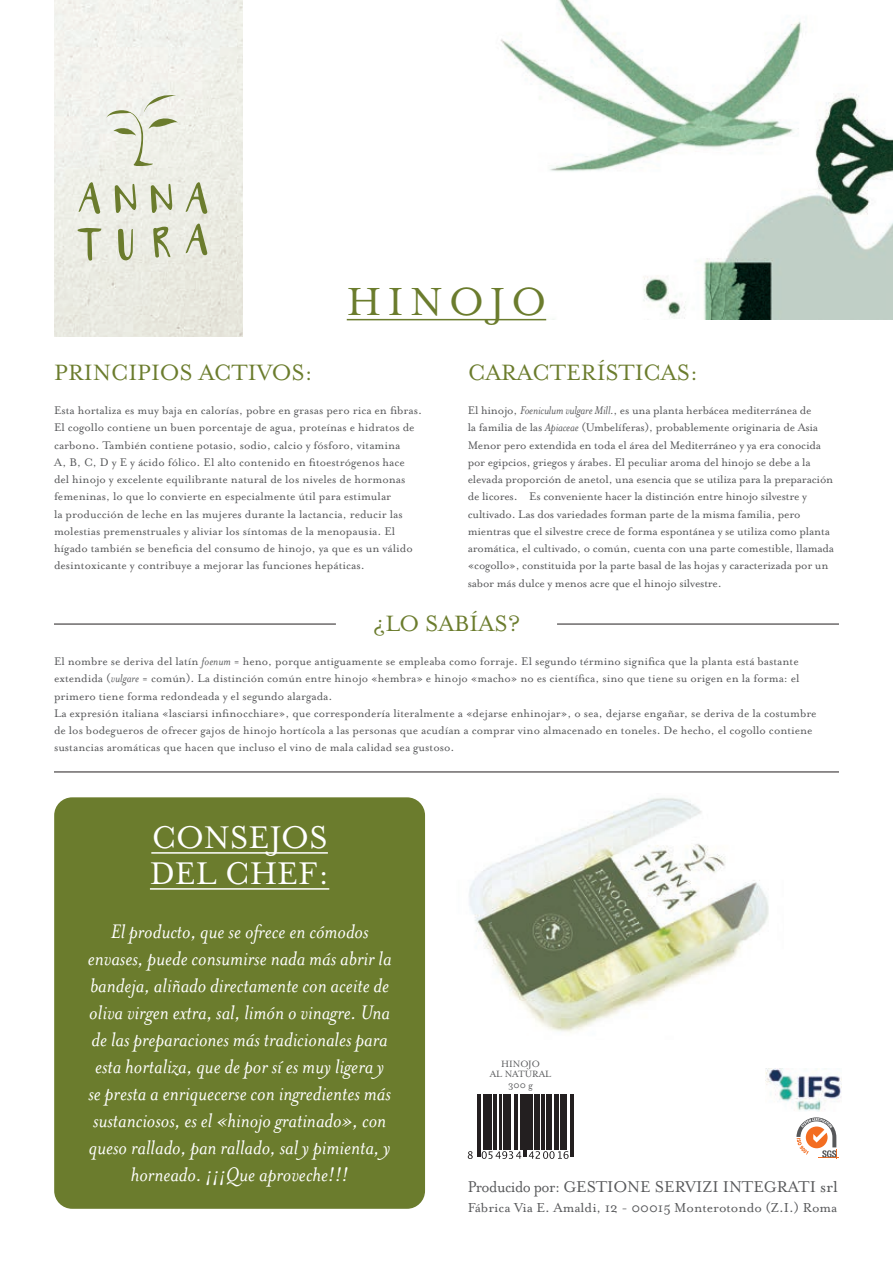
<style>
.page{position:relative;width:893px;height:1263px;background:#fff}
.page>*{position:absolute;margin:0;border:0;box-sizing:border-box;transform-origin:0 0}
.t1{font:45px "Mrs Eaves OT";letter-spacing:.14em;color:#6b7c2d}
.t2{font:36px/36px "Mrs Eaves OT";color:#fff}
.t3{font:25.5px "Mrs Eaves OT";color:#6b7c2d}
.t4{font:italic 22.5px/27px "Mrs Eaves OT";color:#fff;text-align:center}
.t5{font:18px "Mrs Eaves OT";letter-spacing:-.01em;color:#57585a;scale:.9 1}
.t6{font:15px "Mrs Eaves OT";color:#57585a}
.t7{font:12.75px/17.2px "Mrs Eaves OT";color:#57585a}
.t8{font:10.5px/10.5px "Mrs Eaves OT";color:#57585a;text-align:center}
.s1{font-style:italic}
</style>
<div class="page">
<img style="left:469px;top:798px;width:300px;height:235px">
<img style="left:54px;top:0;width:189px;height:337px">
<svg style="left:115px;top:184px;width:21px;height:29px"></svg>
<svg style="left:118px;top:228px;width:15px;height:34px"></svg>
<svg style="left:78px;top:182px;width:22px;height:32px"></svg>
<svg style="left:77px;top:227px;width:24px;height:34px"></svg>
<svg style="left:106px;top:93px;width:72px;height:74px;background:#e3e5d8"></svg>
<svg style="left:186px;top:182px;width:22px;height:32px"></svg>
<svg style="left:186px;top:223px;width:22px;height:32px"></svg>
<svg style="left:151px;top:184px;width:21px;height:29px"></svg>
<svg style="left:153px;top:225px;width:17px;height:33px"></svg>
<div style="left:54px;top:797px;width:371px;height:412px;background:#6b7c2d;border-radius:18px"></div>
<img style="left:489px;top:0;width:404px;height:320px">
<hr style="left:151px;top:852px;width:177px;height:2px;background:#fff">
<hr style="left:150px;top:888px;width:179px;height:2px;background:#fff">
<hr style="left:347px;top:319px;width:199px;height:1px;background:#6b7c2d">
<hr style="left:54px;top:772px;width:785px;height:1px;background:#231f20">
<hr style="left:54px;top:624px;width:282px;height:1px;background:#231f20">
<hr style="left:557px;top:624px;width:282px;height:1px;background:#231f20">
<svg style="left:796px;top:1117px;width:43px;height:42px"></svg>
<svg style="left:482px;top:1151px;width:87px;height:8px"></svg>
<svg style="left:468px;top:1151px;width:5px;height:8px"></svg>
<hr style="left:477px;top:1094px;width:1px;height:62px;background:#231f20">
<hr style="left:479px;top:1094px;width:1px;height:62px;background:#231f20">
<hr style="left:483px;top:1094px;width:2px;height:56px;background:#231f20">
<hr style="left:486px;top:1094px;width:1px;height:56px;background:#231f20">
<hr style="left:488px;top:1094px;width:3px;height:56px;background:#231f20">
<hr style="left:493px;top:1094px;width:1px;height:56px;background:#231f20">
<hr style="left:495px;top:1094px;width:1px;height:56px;background:#231f20">
<hr style="left:499px;top:1094px;width:2px;height:56px;background:#231f20">
<hr style="left:503px;top:1094px;width:1px;height:56px;background:#231f20">
<hr style="left:505px;top:1094px;width:3px;height:56px;background:#231f20">
<hr style="left:509px;top:1094px;width:1px;height:56px;background:#231f20">
<hr style="left:514px;top:1094px;width:1px;height:56px;background:#231f20">
<hr style="left:516px;top:1094px;width:2px;height:56px;background:#231f20">
<hr style="left:521px;top:1094px;width:2px;height:56px;background:#231f20">
<hr style="left:524px;top:1094px;width:1px;height:62px;background:#231f20">
<hr style="left:526px;top:1094px;width:1px;height:62px;background:#231f20">
<hr style="left:528px;top:1094px;width:1px;height:56px;background:#231f20">
<hr style="left:530px;top:1094px;width:3px;height:56px;background:#231f20">
<hr style="left:535px;top:1094px;width:2px;height:56px;background:#231f20">
<hr style="left:538px;top:1094px;width:2px;height:56px;background:#231f20">
<hr style="left:542px;top:1094px;width:3px;height:56px;background:#231f20">
<hr style="left:547px;top:1094px;width:1px;height:56px;background:#231f20">
<hr style="left:549px;top:1094px;width:3px;height:56px;background:#231f20">
<hr style="left:554px;top:1094px;width:1px;height:56px;background:#231f20">
<hr style="left:556px;top:1094px;width:2px;height:56px;background:#231f20">
<hr style="left:560px;top:1094px;width:2px;height:56px;background:#231f20">
<hr style="left:563px;top:1094px;width:1px;height:56px;background:#231f20">
<hr style="left:565px;top:1094px;width:1px;height:56px;background:#231f20">
<hr style="left:570px;top:1094px;width:1px;height:62px;background:#231f20">
<hr style="left:572px;top:1094px;width:1px;height:62px;background:#231f20">
<img style="left:766px;top:1068px;width:75px;height:44px">
<h1 class="t1" style="left:347px;top:276px;width:201px">HINOJO</h1>
<h3 class="t3" style="left:54px;top:357px;width:260px">PRINCIPIOS ACTIVOS:</h3>
<p class="t7" style="left:54px;top:402px;width:370px">Esta hortaliza es muy baja en calorías, pobre en grasas pero rica en fibras.<br>El cogollo contiene un buen porcentaje de agua, proteínas e hidratos de carbono. También contiene potasio, sodio, calcio y fósforo, vitamina<br>A, B, C, D y E y ácido fólico. El alto contenido en fitoestrógenos hace del hinojo y excelente equilibrante natural de los niveles de hormonas femeninas, lo que lo convierte en especialmente útil para estimular<br>la producción de leche en las mujeres durante la lactancia, reducir las molestias premenstruales y aliviar los síntomas de la menopausia. El hígado también se beneficia del consumo de hinojo, ya que es un válido desintoxicante y contribuye a mejorar las funciones hepáticas.</p>
<h3 class="t3" style="left:468px;top:357px;width:232px">CARACTERÍSTICAS:</h3>
<p class="t7" style="left:468px;top:402px;width:368px">El hinojo, <span class="s1">Foeniculum vulgare Mill.</span>, es una planta herbácea mediterránea de<br>la familia de las <span class="s1">Apiaceae</span> (Umbelíferas), probablemente originaria de Asia Menor pero extendida en toda el área del Mediterráneo y ya era conocida por egipcios, griegos y árabes. El peculiar aroma del hinojo se debe a la elevada proporción de anetol, una esencia que se utiliza para la preparación de licores. Es conveniente hacer la distinción entre hinojo silvestre y cultivado. Las dos variedades forman parte de la misma familia, pero mientras que el silvestre crece de forma espontánea y se utiliza como planta aromática, el cultivado, o común, cuenta con una parte comestible, llamada «cogollo», constituida por la parte basal de las hojas y caracterizada por un sabor más dulce y menos acre que el hinojo silvestre.</p>
<h3 class="t3" style="left:372px;top:608px;width:149px">¿LO SABÍAS?</h3>
<p class="t7" style="left:54px;top:653px;width:764px">El nombre se deriva del latín <span class="s1">foenum</span> = heno, porque antiguamente se empleaba como forraje. El segundo término significa que la planta está bastante extendida (<span class="s1">vulgare</span> = común). La distinción común entre hinojo «hembra» e hinojo «macho» no es científica, sino que tiene su origen en la forma: el primero tiene forma redondeada y el segundo alargada.<br>La expresión italiana «lasciarsi infinocchiare», que correspondería literalmente a «dejarse enhinojar», o sea, dejarse engañar, se deriva de la costumbre de los bodegueros de ofrecer gajos de hinojo hortícola a las personas que acudían a comprar vino almacenado en toneles. De hecho, el cogollo contiene sustancias aromáticas que hacen que incluso el vino de mala calidad sea gustoso.</p>
<h2 class="t2" style="left:150px;top:819px;width:181px">CONSEJOS<br>DEL CHEF:</h2>
<p class="t4" style="left:88px;top:918px;width:305px">El producto, que se ofrece en cómodos envases, puede consumirse nada más abrir la bandeja, aliñado directamente con aceite de oliva virgen extra, sal, limón o vinagre. Una de las preparaciones más tradicionales para esta hortaliza, que de por sí es muy ligera y se presta a enriquecerse con ingredientes más sustanciosos, es el «hinojo gratinado», con queso rallado, pan rallado, sal y pimienta, y horneado. ¡¡¡Que aproveche!!!</p>
<p class="t8" style="left:490px;top:1058px;width:63px">HINOJO<br>AL NATURAL<br>300 g</p>
<h3 class="t5" style="left:468px;top:1176px;width:413px">Producido por: GESTIONE SERVIZI INTEGRATI srl</h3>
<p class="t6" style="left:468px;top:1198px;width:371px">Fábrica Via E. Amaldi, 12 - 00015 Monterotondo (Z.I.) Roma</p>
</div>
